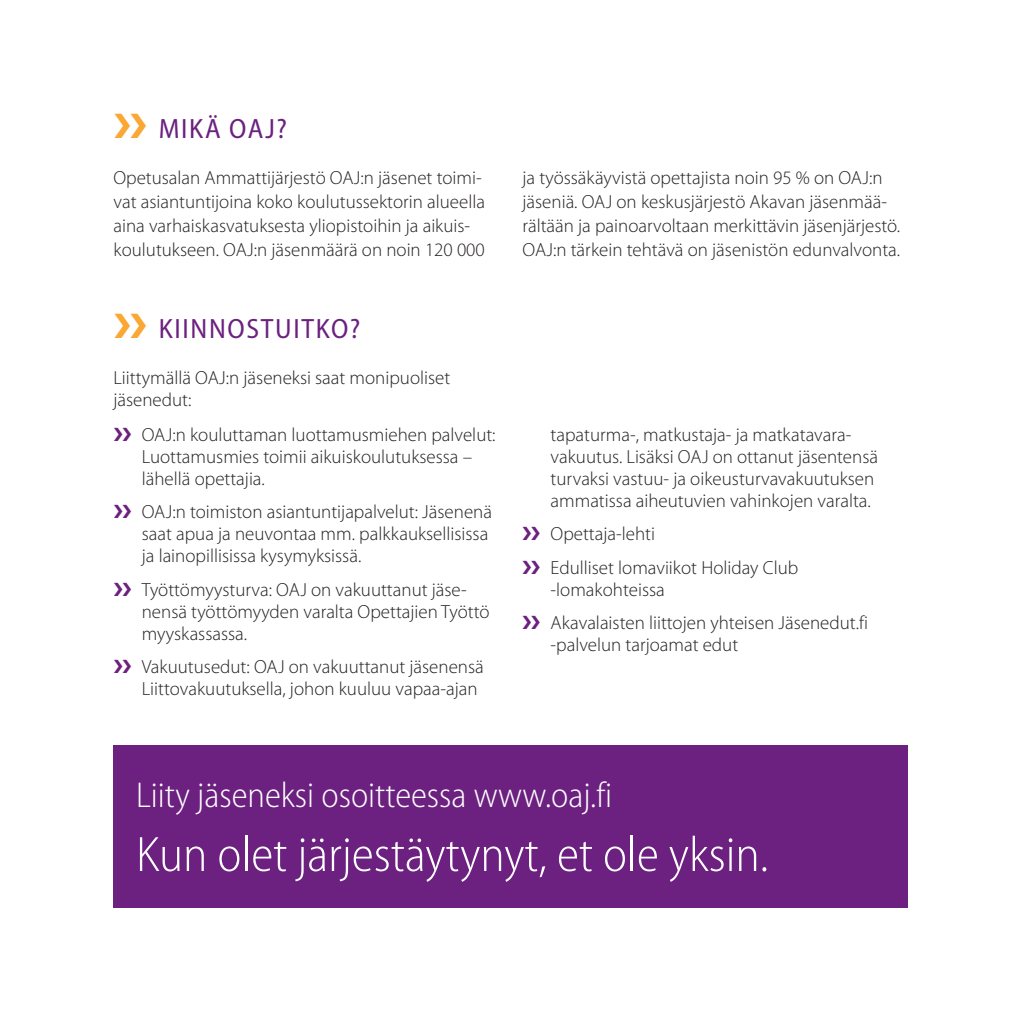
<style>
.page{position:relative;width:1021px;height:1021px;background:#fff}
.page>*{position:absolute;margin:0;border:0;box-sizing:border-box;transform-origin:0 0}
.t1{font:300 semi-condensed 50px "Myriad Pro";color:#fff}
.t2{font:300 semi-condensed 36px "Myriad Pro";color:#fff}
.t3{font:semi-condensed 28px "Myriad Pro";color:#6c2180}
.t4{font:300 19px/22px "Myriad Pro";color:#231f20}
.s1{color:#faa734}
.s2{color:#6c2180}
</style>
<div class="page">
<div style="left:113px;top:745px;width:794px;height:162px;background:#6c2180"></div>
<h3 class="t3" style="left:113px;top:112px;width:175px"><span class="s1">❯❯</span> Mikä OAJ?</h3>
<p class="t4" style="left:113px;top:166px;width:373px;line-height:24px">Opetusalan Ammattijärjestö OAJ:n jäsenet toimi&shy;vat asiantuntijoina koko koulutussektorin alueella aina varhaiskasvatuksesta yliopistoihin ja aikuis&shy;koulutukseen. OAJ:n jäsenmäärä on noin 120 000</p>
<p class="t4" style="left:522px;top:166px;width:379px;line-height:24px">ja työssäkäyvistä opettajista noin 95 % on OAJ:n jäseniä. OAJ on keskusjärjestö Akavan jäsenmää&shy;rältään ja painoarvoltaan merkittävin jäsenjärjestö.<br>OAJ:n tärkein tehtävä on jäsenistön edunvalvonta.</p>
<h3 class="t3" style="left:113px;top:311px;width:61px"><span class="s1">❯❯</span> KIINNOSTUITKO</h3>
<h3 class="t3" style="left:350px;top:311px;width:12px">?</h3>
<p class="t4" style="left:113px;top:367px;width:338px">Liittymällä OAJ:n jäseneksi saat monipuoliset jäsenedut:</p>
<p class="t4" style="left:142px;top:423px;width:355px;text-indent:-28px"><span class="s2">❯❯</span> OAJ:n kouluttaman luottamusmiehen palvelut:<br>Luottamusmies toimii aikuiskoulutuksessa – lähellä opettajia.</p>
<p class="t4" style="left:142px;top:500px;width:352px;text-indent:-28px"><span class="s2">❯❯</span> OAJ:n toimiston asiantuntijapalvelut: Jäsenenä saat apua ja neuvontaa mm. palkkauksellisissa ja lainopillisissa kysymyksissä.</p>
<p class="t4" style="left:142px;top:578px;width:349px;text-indent:-28px"><span class="s2">❯❯</span> Työttömyysturva: OAJ on vakuuttanut jäse&shy;nensä työttömyyden varalta Opettajien Työttö myyskassassa.</p>
<p class="t4" style="left:142px;top:655px;width:343px;text-indent:-28px"><span class="s2">❯❯</span> Vakuutusedut: OAJ on vakuuttanut jäsenensä<br>Liittovakuutuksella, johon kuuluu vapaa-ajan</p>
<p class="t4" style="left:550px;top:423px;width:329px">tapaturma-, matkustaja- ja matkatavara&shy;vakuutus. Lisäksi OAJ on ottanut jäsentensä turvaksi vastuu- ja oikeusturvavakuutuksen ammatissa aiheutuvien vahinkojen varalta.</p>
<p class="t4" style="left:522px;top:517px;width:277px;line-height:33.4px"><span class="s2">❯❯</span> Opettaja-lehti<br><span class="s2">❯❯</span> Edulliset lomaviikot Holiday Club</p>
<p class="t4" style="left:522px;top:572px;width:347px;line-height:33.4px;text-indent:28px">-lomakohteissa<br><span class="s2">❯❯</span> Akavalaisten liittojen yhteisen Jäsenedut.fi</p>
<p class="t4" style="left:550px;top:633px;width:189px">-palvelun tarjoamat edut</p>
<h2 class="t2" style="left:136px;top:773px;width:477px">Liity jäseneksi osoitteessa www.oaj.fi</h2>
<h1 class="t1" style="left:136px;top:824px;width:633px">Kun olet järjestäytynyt, et ole yksin.</h1>
</div>
